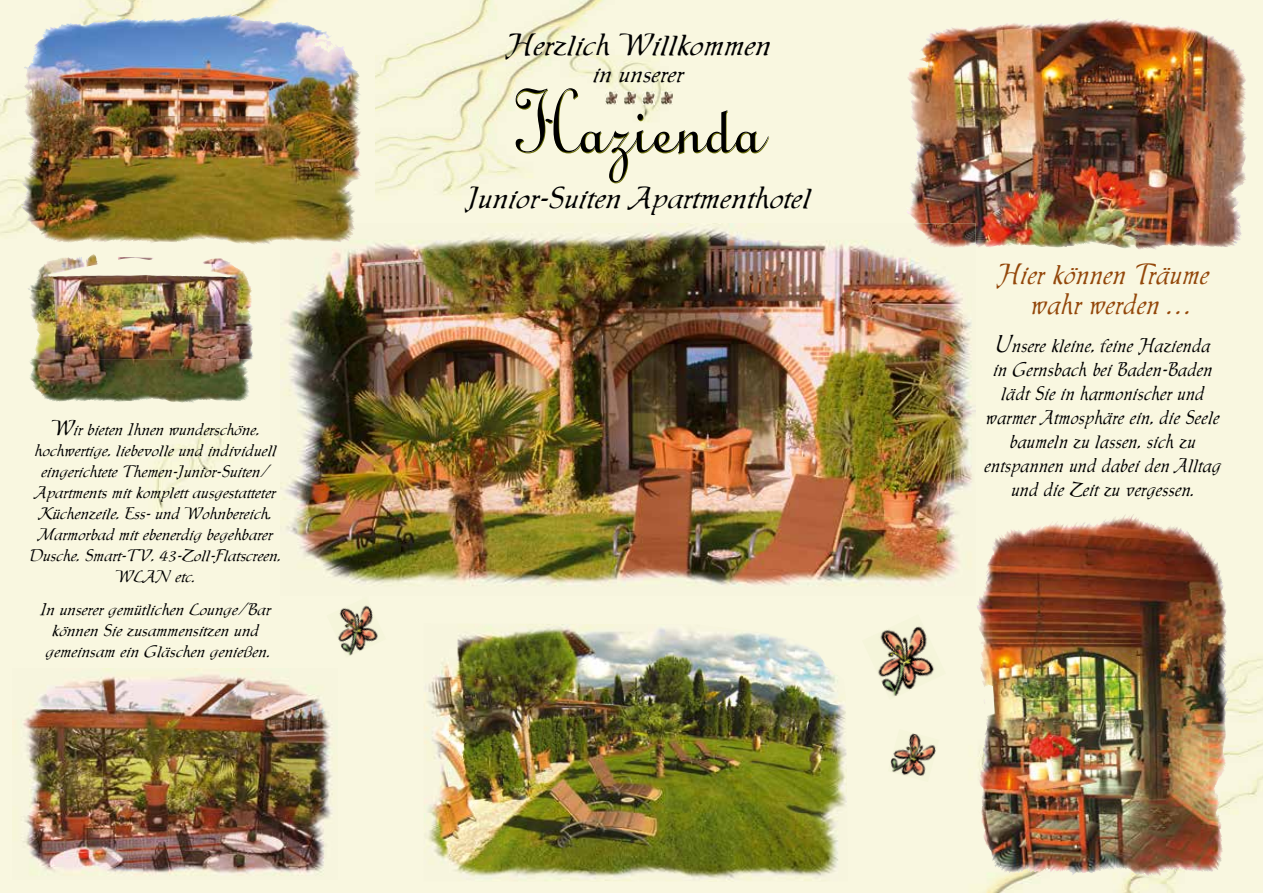
<style>
.page{position:relative;width:1263px;height:893px;background:#fff}
.page>*{position:absolute;margin:0;border:0;box-sizing:border-box;transform-origin:0 0}
.t1{font:100.5px "Linoscript";color:#000;scale:.87 1}
.t2{font:30px "Ingrid";color:#000}
.t3{font:28.5px/30px "Ingrid";letter-spacing:.01em;color:#93470a;text-align:center;scale:.9 1}
.t4{font:24px "Ingrid";color:#000}
.t5{font:19.5px/24px "Ingrid";letter-spacing:.01em;color:#000;text-align:center;scale:.9 1}
.t6{font:16.5px/21px "Ingrid";color:#000;text-align:center}
.s1{font-size:21px}
.s2{font-size:24px}
</style>
<div class="page">
<img style="left:852px;top:0;width:411px;height:893px">
<img style="left:0;top:0;width:852px;height:893px">
<img style="left:375px;top:0;width:390px;height:223px">
<div style="left:0;top:595px;width:390px;height:94px;background:#f9f7e0"></div>
<img style="left:0;top:359px;width:368px;height:272px">
<img style="left:13px;top:668px;width:325px;height:211px">
<img style="left:424px;top:623px;width:424px;height:258px">
<img style="left:996px;top:513px;width:138px;height:27px">
<img style="left:281px;top:223px;width:695px;height:372px">
<img style="left:117px;top:257px;width:37px;height:3px">
<svg style="left:86px;top:254px;width:12px;height:13px"></svg>
<img style="left:27px;top:256px;width:52px;height:56px">
<img style="left:29px;top:359px;width:62px;height:43px">
<img style="left:919px;top:17px;width:202px;height:36px">
<img style="left:913px;top:223px;width:63px;height:26px">
<img style="left:30px;top:14px;width:202px;height:41px">
<svg style="left:661px;top:92px;width:12px;height:12px"></svg>
<svg style="left:606px;top:92px;width:11px;height:12px"></svg>
<svg style="left:624px;top:92px;width:12px;height:12px"></svg>
<svg style="left:643px;top:92px;width:11px;height:12px"></svg>
<img style="left:327px;top:597px;width:59px;height:61px">
<img style="left:862px;top:614px;width:84px;height:86px">
<img style="left:888px;top:729px;width:51px;height:53px">
<p class="t6" style="left:29px;top:418px;width:253px"><span class="s1">W</span>ir bieten Ihnen wunderschöne, hochwertige, liebevolle und individuell eingerichtete Themen-Junior-Suiten/ Apartments mit komplett ausgestatteter Küchenzeile, Ess- und Wohnbereich, Marmorbad mit ebenerdig begehbarer Dusche, Smart-TV, 43-Zoll-Flatscreen, WLAN etc.</p>
<p class="t6" style="left:39px;top:598px;width:232px">In unserer gemütlichen Lounge/Bar können Sie zusammensitzen und gemeinsam ein Gläschen genießen.</p>
<h2 class="t2" style="left:505px;top:27px;width:266px">Herzlich Willkommen</h2>
<h3 class="t4" style="left:592px;top:60px;width:92px">in unserer</h3>
<h1 class="t1" style="left:513px;top:71px;width:286px">Hazienda</h1>
<h2 class="t2" style="left:465px;top:180px;width:345px">Junior-Suiten Apartmenthotel</h2>
<h3 class="t3" style="left:996px;top:259px;width:237px">Hier können Träume wahr werden ...</h3>
<p class="t5" style="left:984px;top:333px;width:264px"><span class="s2">U</span>nsere kleine, feine Hazienda<br>in Gernsbach bei Baden-Baden lädt Sie in harmonischer und warmer Atmosphäre ein, die Seele baumeln zu lassen, sich zu entspannen und dabei den Alltag und die Zeit zu vergessen.</p>
</div>
